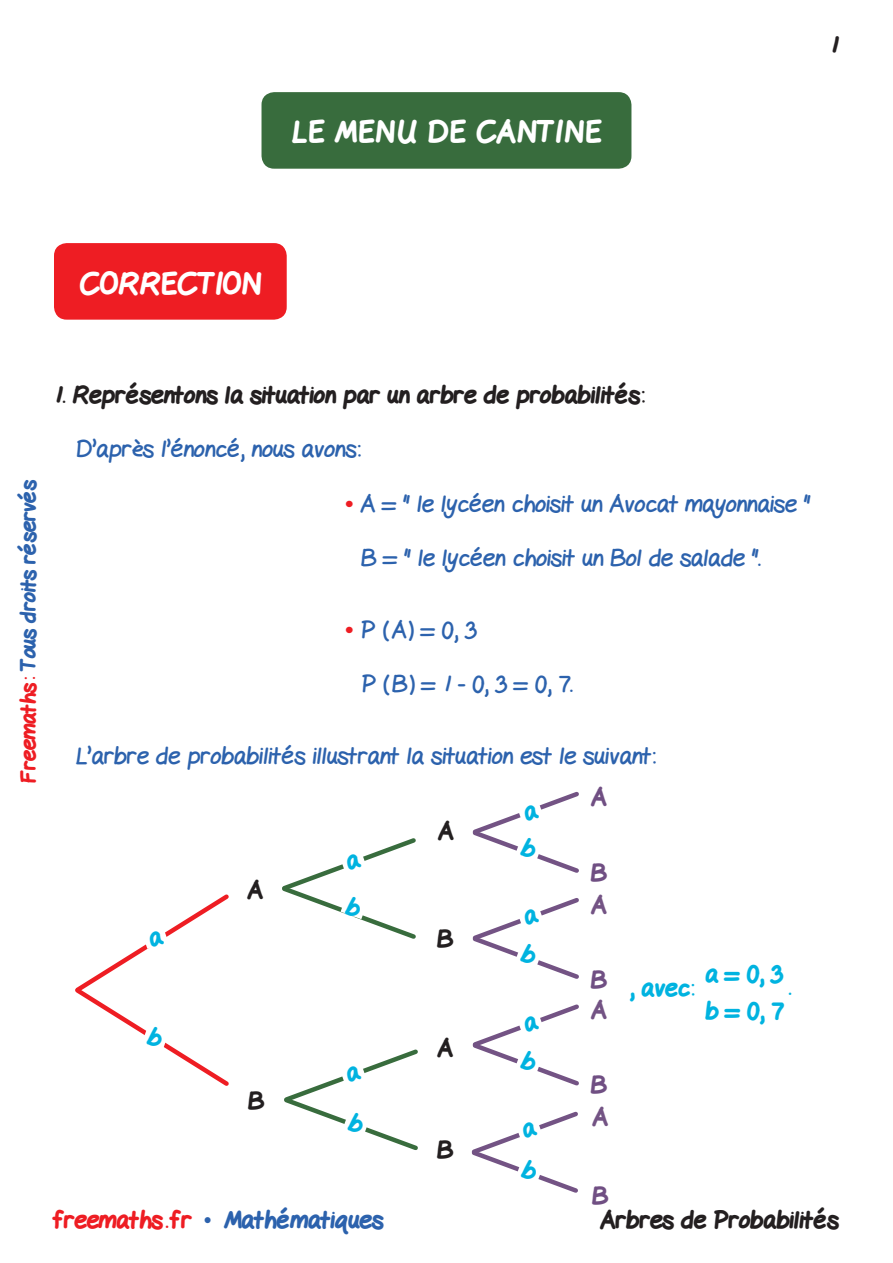
<style>
.page{position:relative;width:893px;height:1263px;background:#fff}
.page>*{position:absolute;margin:0;border:0;box-sizing:border-box;transform-origin:0 0}
.t1{font:800 30px "Gel Pen";letter-spacing:.02em;color:#fff}
.t2{font:800 30px "Gel Pen";color:#fff}
.t3{font:24px "Gel Pen";color:#2c62ad}
.t4{font:800 24px "Gel Pen";color:#231f20}
.t5{font:800 24px "Gel Pen";color:#2c62ad}
.t6{font:800 24px/37.5px "Gel Pen";color:#00b3e0}
.t7{font:800 24px "Gel Pen";color:#704f83}
.t8{font:800 24px "Gel Pen";color:#735384}
.t9{font:24px "Gel Pen";color:#00b3e0}
.t10{font:800 21px "Gel Pen";letter-spacing:-.01em;color:#2c62ad}
.s1{color:#ee1d23}
.s2{font-family:"Times New Roman";font-weight:700;color:#ee1d23}
.s3{font-family:"Times New Roman";font-weight:400}
</style>
<div class="page">
<div style="left:54px;top:243px;width:233px;height:77px;background:#ee1d23;border-radius:13px"></div>
<div style="left:261px;top:92px;width:370px;height:77px;background:#386c3d;border-radius:13px"></div>
<svg style="left:472px;top:791px;width:107px;height:82px"></svg>
<svg style="left:472px;top:898px;width:107px;height:81px"></svg>
<svg style="left:472px;top:1004px;width:107px;height:82px"></svg>
<svg style="left:471px;top:1111px;width:107px;height:82px"></svg>
<svg style="left:282px;top:838px;width:134px;height:101px"></svg>
<svg style="left:284px;top:1049px;width:134px;height:101px"></svg>
<svg style="left:75px;top:894px;width:154px;height:192px"></svg>
<p class="t1" style="left:292px;top:109px;width:311px">LE MENU DE CANTINE</p>
<p class="t4" style="left:830px;top:26px;width:10px">1</p>
<p class="t2" style="left:80px;top:260px;width:183px">CORRECTION</p>
<p class="t10" style="left:12px;top:783px;width:305px;rotate:-90deg"><span class="s1">Freemaths:</span> Tous droits réservés</p>
<p class="t4" style="left:54px;top:376px;width:592px">1. Représentons la situation par un arbre de probabilités:</p>
<p class="t3" style="left:75px;top:429px;width:287px">D’après l’énoncé, nous avons:</p>
<p class="t3" style="left:345px;top:484px;width:467px"><span class="s2">•</span> A = " le lycéen choisit un Avocat mayonnaise "</p>
<p class="t3" style="left:361px;top:538px;width:401px">B = " le lycéen choisit un Bol de salade ".</p>
<p class="t3" style="left:345px;top:610px;width:133px"><span class="s2">•</span> P (A) = 0, 3</p>
<p class="t3" style="left:361px;top:664px;width:213px">P (B) = 1 - 0, 3 = 0, 7.</p>
<p class="t3" style="left:75px;top:736px;width:582px">L’arbre de probabilités illustrant la situation est le suivant:</p>
<p class="t4" style="left:248px;top:871px;width:17px">A</p>
<p class="t4" style="left:248px;top:1082px;width:17px">B</p>
<p class="t4" style="left:438px;top:812px;width:17px">A</p>
<p class="t4" style="left:438px;top:920px;width:17px">B</p>
<p class="t4" style="left:438px;top:1029px;width:17px">A</p>
<p class="t4" style="left:438px;top:1131px;width:17px">B</p>
<p class="t7" style="left:591px;top:778px;width:17px">A</p>
<p class="t7" style="left:591px;top:854px;width:17px">B</p>
<p class="t8" style="left:591px;top:885px;width:17px">A</p>
<p class="t7" style="left:591px;top:961px;width:17px">B</p>
<p class="t8" style="left:591px;top:990px;width:17px">A</p>
<p class="t7" style="left:591px;top:1066px;width:17px">B</p>
<p class="t8" style="left:593px;top:1098px;width:17px">A</p>
<p class="t6" style="left:705px;top:953px;width:80px">a = 0, 3 b = 0, 7</p>
<p class="t6" style="left:629px;top:967px;width:67px">, avec:</p>
<p class="t9" style="left:789px;top:967px;width:4px">.</p>
<p class="t7" style="left:592px;top:1177px;width:17px">B</p>
<p class="t5" style="left:54px;top:1201px;width:331px"><span class="s1">freemaths . fr</span> <span class="s3">•</span> Mathématiques</p>
<p class="t4" style="left:600px;top:1201px;width:240px">Arbres de Probabilités</p>
</div>
